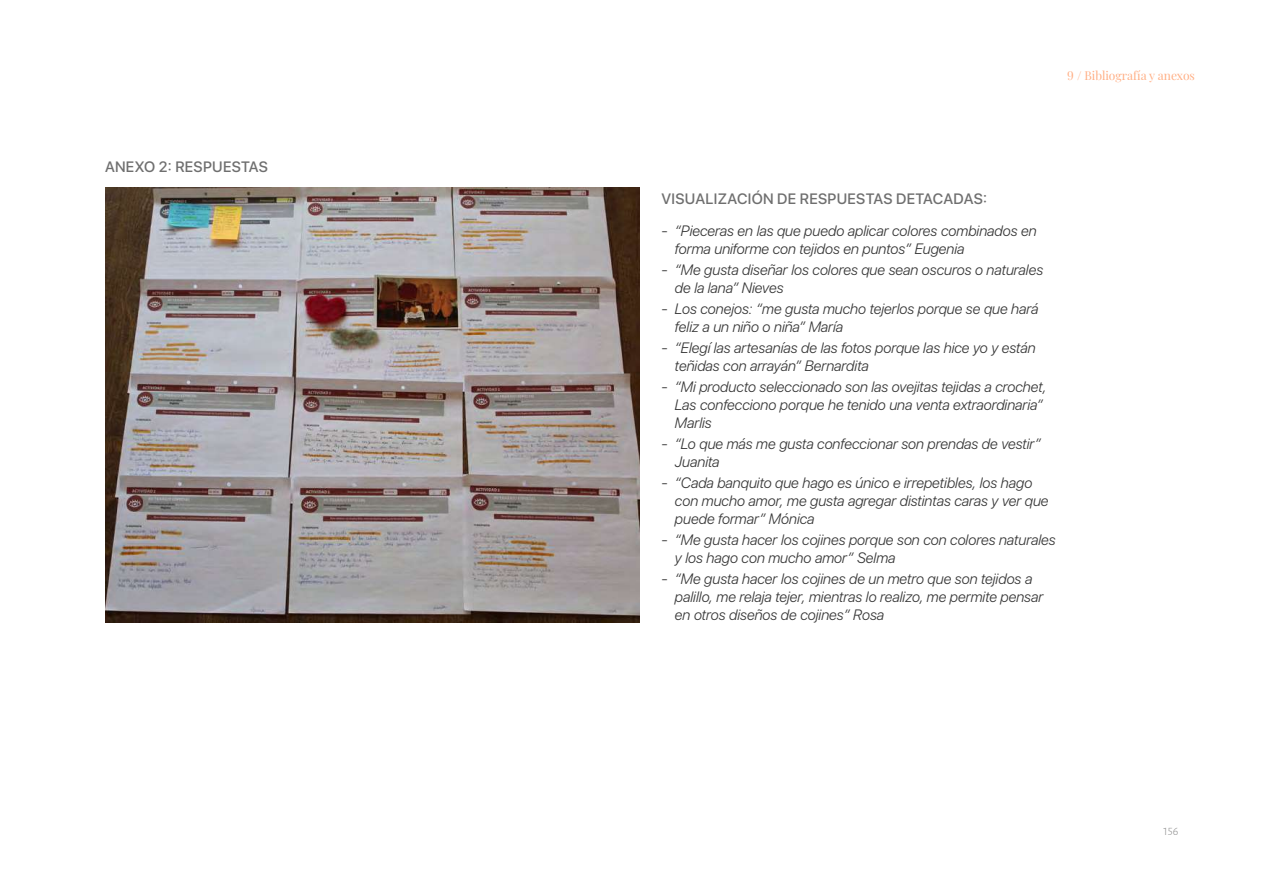
<style>
.page{position:relative;width:1263px;height:893px;background:#fff}
.page>*{position:absolute;margin:0;border:0;box-sizing:border-box;transform-origin:0 0}
.t1{font:italic 300 15px/18px "SF Pro Display";color:#363636}
.t2{font:500 15px "SF Pro Display";letter-spacing:.02em;color:#6f6f6f}
.t3{font:12px "Playfair Display";color:#ffaf85}
.t4{font:300 12px "Alegreya Sans";color:#8c8c8c}
.s1{font-style:normal}
</style>
<div class="page">
<img style="left:105px;top:188px;width:534px;height:435px">
<p class="t2" style="left:105px;top:156px;width:164px">ANEXO 2: RESPUESTAS</p>
<p class="t3" style="left:1067px;top:67px;width:129px">9 / Bibliografía y anexos</p>
<p class="t2" style="left:661px;top:188px;width:327px">VISUALIZACIÓN DE RESPUESTAS DETACADAS:</p>
<p class="t1" style="left:675px;top:221px;width:363px;text-indent:-14px"><span class="s1">-</span> “Pieceras en las que puedo aplicar colores combinados en forma uniforme con tejidos en puntos” Eugenia</p>
<p class="t1" style="left:675px;top:260px;width:370px;text-indent:-14px"><span class="s1">-</span> “Me gusta diseñar los colores que sean oscuros o naturales de la lana” Nieves</p>
<p class="t1" style="left:675px;top:299px;width:365px;text-indent:-14px"><span class="s1">-</span> Los conejos: “me gusta mucho tejerlos porque se que hará feliz a un niño o niña” María</p>
<p class="t1" style="left:675px;top:338px;width:362px;text-indent:-14px"><span class="s1">-</span> “Elegí las artesanías de las fotos porque las hice yo y están teñidas con arrayán” Bernardita</p>
<p class="t1" style="left:675px;top:377px;width:373px;text-indent:-14px"><span class="s1">-</span> “Mi producto seleccionado son las ovejitas tejidas a crochet,<br>Las confecciono porque he tenido una venta extraordinaria”<br>Marlis</p>
<p class="t1" style="left:675px;top:434px;width:367px;text-indent:-14px"><span class="s1">-</span> “Lo que más me gusta confeccionar son prendas de vestir”<br>Juanita</p>
<p class="t1" style="left:675px;top:473px;width:375px;text-indent:-14px"><span class="s1">-</span> “Cada banquito que hago es único e irrepetibles, los hago con mucho amor, me gusta agregar distintas caras y ver que puede formar” Mónica</p>
<p class="t1" style="left:675px;top:530px;width:382px;text-indent:-14px"><span class="s1">-</span> “Me gusta hacer los cojines porque son con colores naturales y los hago con mucho amor” Selma</p>
<p class="t1" style="left:675px;top:569px;width:370px;text-indent:-14px"><span class="s1">-</span> “Me gusta hacer los cojines de un metro que son tejidos a palillo, me relaja tejer, mientras lo realizo, me permite pensar en otros diseños de cojines” Rosa</p>
<p class="t4" style="left:1163px;top:823px;width:16px">156</p>
</div>
